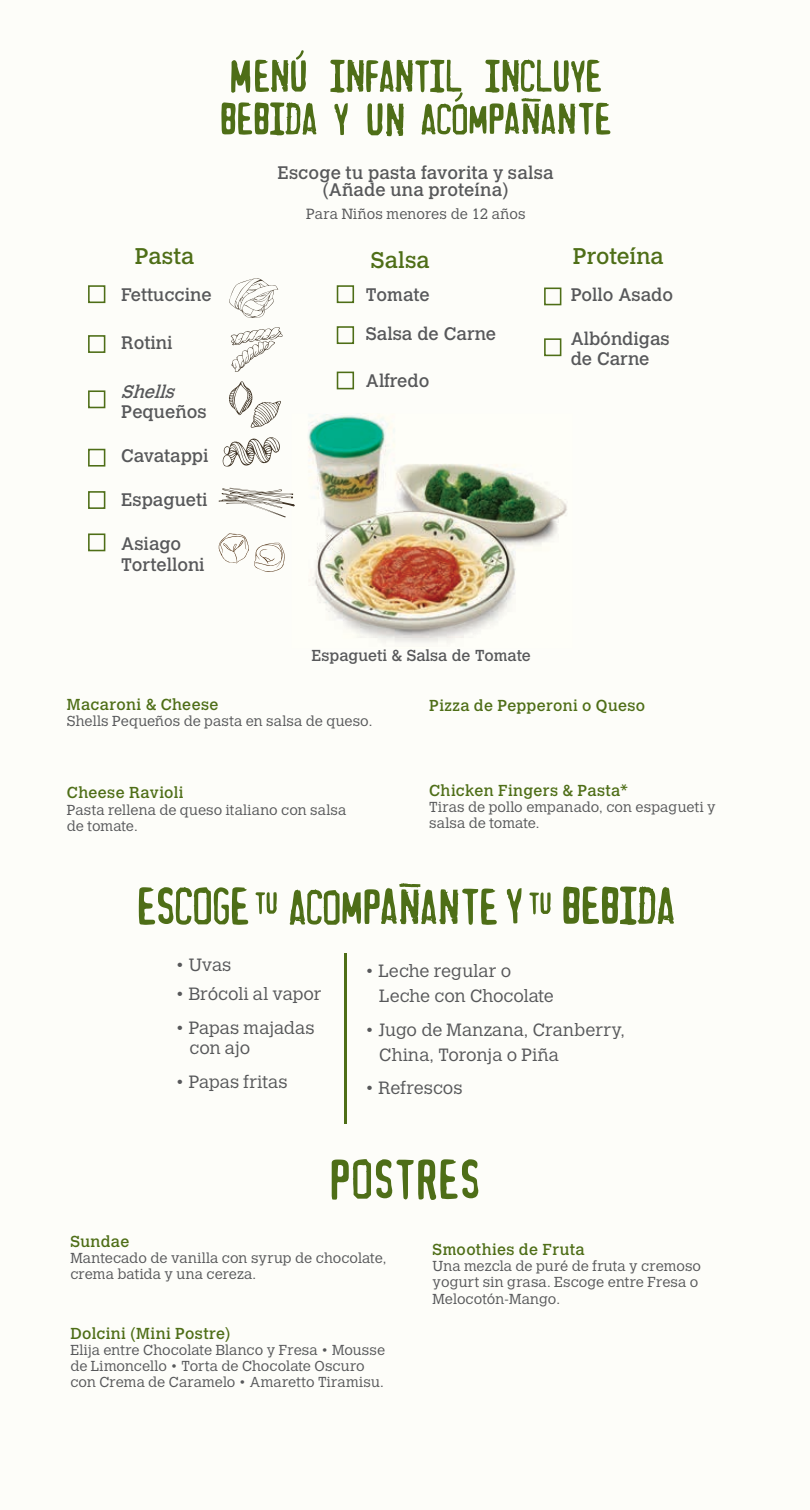
<style>
.page{position:relative;width:810px;height:1510px;background:#fff}
.page>*{position:absolute;margin:0;border:0;box-sizing:border-box;transform-origin:0 0}
.t1{font:22.5px "Calvert MT Std";letter-spacing:.005em;color:#4e6e17}
.t2{font:18px/21.4px "Calvert MT Std";color:#57585a}
.t3{font:italic 18px "Calvert MT Std";color:#57585a}
.t4{font:300 17.55px/24.8px "Calvert MT Std";color:#57585a}
.t5{font:15.75px "Calvert MT Std";letter-spacing:.025em;color:#4e6e17}
.t6{font:15.75px "Calvert MT Std";color:#57585a}
.t7{font:300 14.62px "Calvert MT Std";letter-spacing:.005em;color:#57585a}
.t8{font:300 14.4px/16.2px "Calvert MT Std";letter-spacing:.005em;color:#57585a}
</style>
<div class="page">
<div style="left:0;top:0;width:810px;height:1509px;background:#fdfdf9"></div>
<svg style="left:222px;top:437px;width:58px;height:30px"></svg>
<img style="left:308px;top:415px;width:259px;height:227px">
<svg style="left:219px;top:488px;width:76px;height:29px"></svg>
<svg style="left:344px;top:953px;width:3px;height:169px"></svg>
<svg style="left:229px;top:278px;width:49px;height:40px"></svg>
<svg style="left:230px;top:327px;width:53px;height:45px"></svg>
<svg style="left:229px;top:381px;width:52px;height:47px"></svg>
<svg style="left:332px;top:1159px;width:146px;height:40px"></svg>
<svg style="left:139px;top:887px;width:109px;height:37px"></svg>
<svg style="left:529px;top:892px;width:22px;height:22px"></svg>
<svg style="left:256px;top:892px;width:21px;height:22px"></svg>
<svg style="left:563px;top:886px;width:111px;height:38px"></svg>
<svg style="left:507px;top:888px;width:15px;height:35px"></svg>
<svg style="left:290px;top:883px;width:207px;height:41px"></svg>
<svg style="left:221px;top:102px;width:95px;height:33px"></svg>
<svg style="left:231px;top:50px;width:75px;height:43px"></svg>
<svg style="left:330px;top:59px;width:280px;height:77px"></svg>
<div style="left:88px;top:285px;width:17px;height:18px;border:2px solid #4e6e17"></div>
<div style="left:337px;top:285px;width:17px;height:18px;border:2px solid #4e6e17"></div>
<div style="left:544px;top:287px;width:17px;height:18px;border:2px solid #4e6e17"></div>
<div style="left:544px;top:338px;width:17px;height:18px;border:2px solid #4e6e17"></div>
<div style="left:337px;top:326px;width:17px;height:18px;border:2px solid #4e6e17"></div>
<div style="left:337px;top:371px;width:17px;height:18px;border:2px solid #4e6e17"></div>
<div style="left:88px;top:335px;width:17px;height:18px;border:2px solid #4e6e17"></div>
<div style="left:88px;top:390px;width:17px;height:18px;border:2px solid #4e6e17"></div>
<div style="left:88px;top:448px;width:17px;height:18px;border:2px solid #4e6e17"></div>
<div style="left:88px;top:491px;width:17px;height:18px;border:2px solid #4e6e17"></div>
<div style="left:88px;top:533px;width:17px;height:18px;border:2px solid #4e6e17"></div>
<svg style="left:218px;top:533px;width:67px;height:39px"></svg>
<p class="t2" style="left:277px;top:164px;width:278px;line-height:17.1px;text-align:center">Escoge tu pasta favorita y salsa (Añade una proteína)</p>
<p class="t7" style="left:306px;top:205px;width:221px">Para Niños menores de 12 años</p>
<h1 class="t1" style="left:135px;top:243px;width:61px">Pasta</h1>
<h1 class="t1" style="left:573px;top:243px;width:92px">Proteína</h1>
<p class="t2" style="left:571px;top:284px;width:104px">Pollo Asado</p>
<p class="t2" style="left:571px;top:328px;width:101px;line-height:20.2px">Albóndigas de Carne</p>
<h1 class="t1" style="left:371px;top:247px;width:60px">Salsa</h1>
<p class="t2" style="left:121px;top:284px;width:92px">Fettuccine</p>
<p class="t2" style="left:121px;top:332px;width:53px">Rotini</p>
<p class="t3" style="left:121px;top:381px;width:60px">Shells</p>
<p class="t2" style="left:121px;top:401px;width:87px">Pequeños</p>
<p class="t2" style="left:121px;top:445px;width:89px">Cavatappi</p>
<p class="t2" style="left:121px;top:489px;width:88px">Espagueti</p>
<p class="t2" style="left:121px;top:532px;width:85px">Asiago<br>Tortelloni</p>
<p class="t2" style="left:366px;top:275px;width:132px;line-height:39.4px">Tomate<br>Salsa de Carne</p>
<p class="t2" style="left:366px;top:370px;width:65px">Alfredo</p>
<p class="t6" style="left:312px;top:646px;width:221px">Espagueti &amp; Salsa de Tomate</p>
<p class="t5" style="left:67px;top:695px;width:153px">Macaroni &amp; Cheese</p>
<p class="t8" style="left:67px;top:713px;width:307px">Shells Pequeños de pasta en salsa de queso.</p>
<p class="t5" style="left:67px;top:783px;width:118px">Cheese Ravioli</p>
<p class="t8" style="left:67px;top:801px;width:281px">Pasta rellena de queso italiano con salsa de tomate.</p>
<p class="t5" style="left:429px;top:696px;width:218px">Pizza de Pepperoni o Queso</p>
<p class="t5" style="left:429px;top:781px;width:200px">Chicken Fingers &amp; Pasta*</p>
<p class="t8" style="left:429px;top:798px;width:288px">Tiras de pollo empanado, con espagueti y salsa de tomate.</p>
<p class="t4" style="left:175px;top:952px;width:58px">• Uvas</p>
<p class="t4" style="left:175px;top:981px;width:148px">• Brócoli al vapor</p>
<p class="t4" style="left:189px;top:1017px;width:127px;line-height:20.2px;text-indent:-14px">• Papas majadas con ajo</p>
<p class="t4" style="left:175px;top:1069px;width:114px">• Papas fritas</p>
<p class="t4" style="left:379px;top:959px;width:176px;text-indent:-14px">• Leche regular o<br>Leche con Chocolate</p>
<p class="t4" style="left:379px;top:1017px;width:247px;text-indent:-14px">• Jugo de Manzana, Cranberry,<br>China, Toronja o Piña</p>
<p class="t4" style="left:365px;top:1075px;width:99px">• Refrescos</p>
<p class="t5" style="left:70px;top:1232px;width:61px">Sundae</p>
<p class="t8" style="left:70px;top:1249px;width:318px">Mantecado de vanilla con syrup de chocolate, crema batida y una cereza.</p>
<p class="t5" style="left:70px;top:1323px;width:162px">Dolcini (Mini Postre)</p>
<p class="t8" style="left:70px;top:1341px;width:316px">Elija entre Chocolate Blanco y Fresa • Mousse de Limoncello • Torta de Chocolate Oscuro con Crema de Caramelo • Amaretto Tiramisu.</p>
<p class="t5" style="left:433px;top:1240px;width:154px">Smoothies de Fruta</p>
<p class="t8" style="left:433px;top:1258px;width:270px">Una mezcla de puré de fruta y cremoso yogurt sin grasa. Escoge entre Fresa o<br>Melocotón-Mango.</p>
</div>
